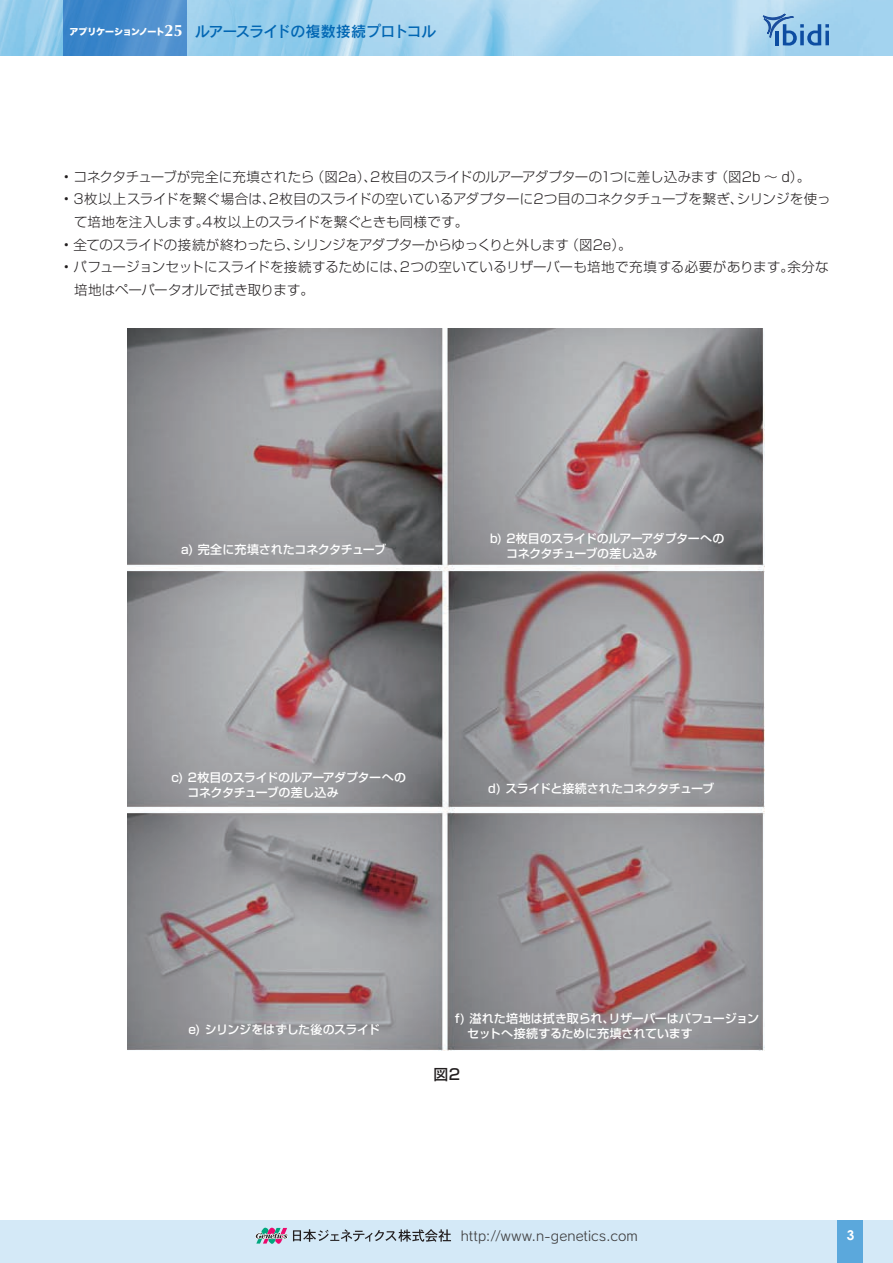
<style>
.page{position:relative;width:893px;height:1263px;background:#fff}
.page>*{position:absolute;margin:0;border:0;box-sizing:border-box;transform-origin:0 0}
.t1{font:15px "Rodin CID DB";letter-spacing:-.04em;color:#0166b3}
.t2{font:500 15px "Shin Go Pro";color:#231f20}
.t3{font:300 13.5px/22.5px "Shin Go Pro";color:#231f20}
.t4{font:300 13.5px "Shin Go Pro";letter-spacing:-.025em;color:#231f20}
.t5{font:13.5px "Rodin CID M";letter-spacing:.015em;color:#3e3e3f}
.t6{font:700 13.5px "Century Gothic";color:#fff}
.t7{font:500 12px/15px "Shin Go Pro";letter-spacing:-.025em;color:#fff}
.t8{font:500 12px/15px "Shin Go Pro";letter-spacing:-.005em;color:#fff}
.s1{font-family:"Optima";font-weight:700;font-size:16.5px;color:#fff}
</style>
<div class="page">
<img style="left:0;top:0;width:893px;height:55px">
<svg style="left:762px;top:12px;width:67px;height:34px"></svg>
<svg style="left:64px;top:0;width:123px;height:55px"></svg>
<div style="left:0;top:1220px;width:893px;height:43px;background:#d4e9f7"></div>
<div style="left:838px;top:1220px;width:25px;height:43px;background:#5ba8dc"></div>
<img style="left:128px;top:329px;width:637px;height:721px">
<svg style="left:255px;top:1227px;width:196px;height:17px"></svg>
<p class="t1" style="left:70px;top:22px;width:368px"><sup>アプリケーションノート</sup> <span class="s1">25</span> ルアースライドの複数接続プロトコル</p>
<p class="t3" style="left:64px;top:164px;width:748px">• コネクタチューブが完全に充填されたら（図2a）、2枚目のスライドのルアーアダプターの1つに差し込みます（図2b ～ d）。</p>
<p class="t3" style="left:74px;top:186px;width:758px;text-indent:-11px">• 3枚以上スライドを繋ぐ場合は、2枚目のスライドの空いているアダプターに2つ目のコネクタチューブを繋ぎ、シリンジを使って培地を注入します。4枚以上のスライドを繋ぐときも同様です。</p>
<p class="t4" style="left:64px;top:233px;width:569px">• 全てのスライドの接続が終わったら、シリンジをアダプターからゆっくりと外します（図2e）。</p>
<p class="t3" style="left:74px;top:254px;width:756px;text-indent:-11px">• パフュージョンセットにスライドを接続するためには、2つの空いているリザーバーも培地で充填する必要があります。余分な培地はペーパータオルで拭き取ります。</p>
<p class="t7" style="left:181px;top:541px;width:207px">a) 完全に充填されたコネクタチューブ</p>
<p class="t7" style="left:494px;top:530px;width:232px;text-indent:-4px">b) 2枚目のスライドのルアーアダプターへの　コネクタチューブの差し込み</p>
<p class="t7" style="left:171px;top:769px;width:236px">c) 2枚目のスライドのルアーアダプターへの　 コネクタチューブの差し込み</p>
<p class="t7" style="left:488px;top:780px;width:227px">d) スライドと接続されたコネクタチューブ</p>
<p class="t7" style="left:188px;top:1021px;width:193px">e) シリンジをはずした後のスライド</p>
<p class="t8" style="left:455px;top:1010px;width:305px">f) 溢れた培地は拭き取られ、リザーバーはパフュージョン　セットへ接続するために充填されています</p>
<p class="t2" style="left:434px;top:1062px;width:28px">図2</p>
<p class="t5" style="left:461px;top:1227px;width:178px">http://www.n-genetics.com</p>
<p class="t6" style="left:847px;top:1226px;width:9px">3</p>
</div>
